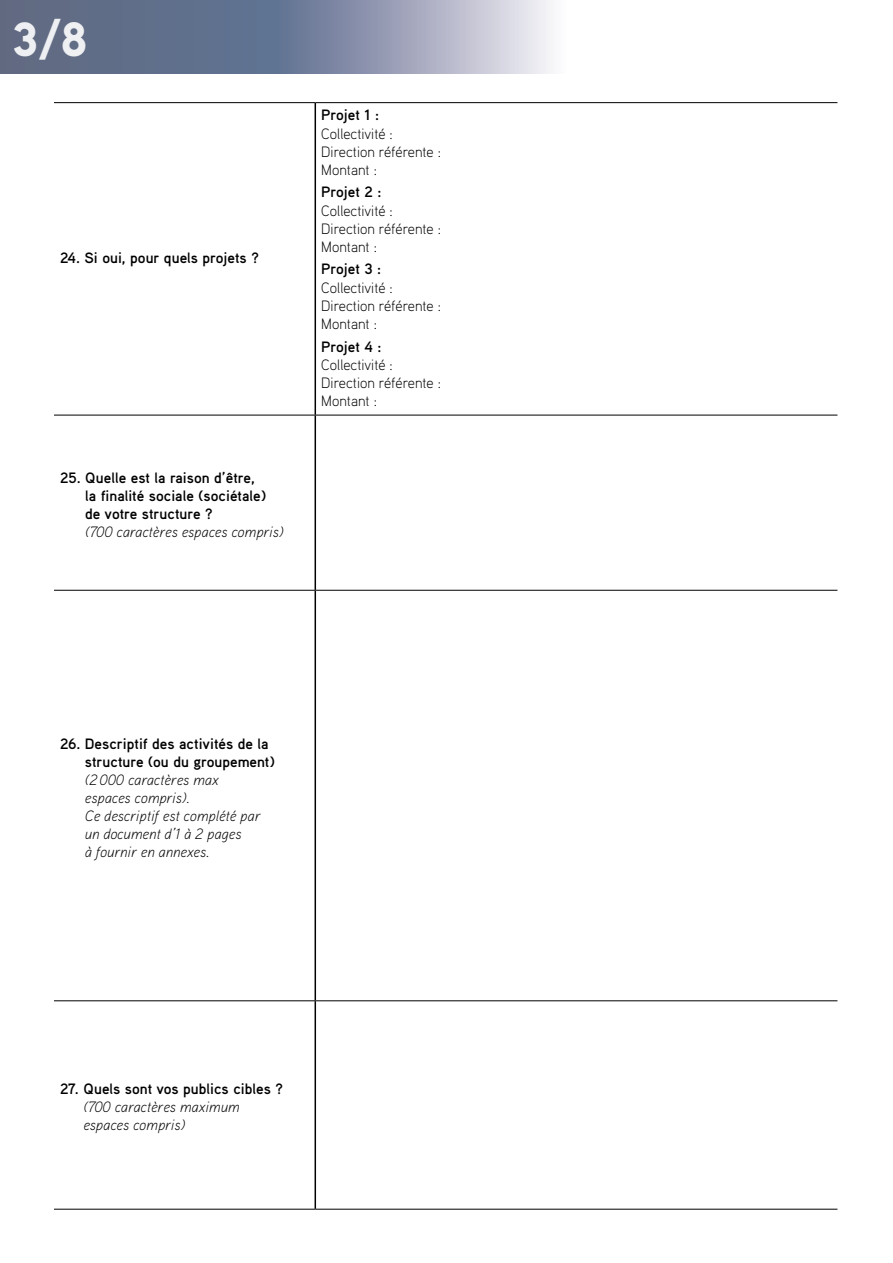
<style>
.page{position:relative;width:893px;height:1263px;background:#fff}
.page>*{position:absolute;margin:0;border:0;box-sizing:border-box;transform-origin:0 0}
.t1{font:900 48px "Aaux Pro";color:#fff}
.t2{font:italic 300 15px/18px "Aaux Pro";color:#000}
.t3{font:300 15px "Aaux Pro";color:#000}
.t4{font:700 15px/18px "Aaux Pro";color:#000}
.s1{font-weight:300;font-style:italic}
.s2{font-weight:700;font-style:normal}
</style>
<div class="page">
<svg style="left:0;top:0;width:550px;height:73px;background:#828ba3"></svg>
<hr style="left:315px;top:103px;width:1px;height:312px;background:#000">
<hr style="left:315px;top:415px;width:1px;height:175px;background:#000">
<hr style="left:315px;top:591px;width:1px;height:409px;background:#000">
<hr style="left:315px;top:1001px;width:1px;height:208px;background:#000">
<hr style="left:54px;top:590px;width:261px;height:1px;background:#000">
<hr style="left:315px;top:590px;width:522px;height:1px;background:#000">
<hr style="left:54px;top:1000px;width:261px;height:1px;background:#000">
<hr style="left:315px;top:1000px;width:522px;height:1px;background:#000">
<hr style="left:54px;top:1209px;width:261px;height:1px;background:#000">
<hr style="left:315px;top:1209px;width:522px;height:1px;background:#000">
<hr style="left:54px;top:102px;width:261px;height:1px;background:#000">
<hr style="left:315px;top:102px;width:522px;height:1px;background:#000">
<hr style="left:54px;top:415px;width:261px;height:1px;background:#000">
<hr style="left:315px;top:415px;width:522px;height:1px;background:#000">
<h1 class="t1" style="left:13px;top:8px;width:76px">3/8</h1>
<p class="t4" style="left:60px;top:249px;width:200px">24. Si oui, pour quels projets ?</p>
<p class="t4" style="left:85px;top:468px;width:200px;text-indent:-25px">25. Quelle est la raison d’être,<br>la finalité sociale (sociétale) de votre structure ?<br><span class="s1">(700 caractères espaces compris)</span></p>
<p class="t4" style="left:321px;top:106px;width:59px">Projet 1 :</p>
<p class="t3" style="left:321px;top:124px;width:73px">Collectivité :</p>
<p class="t3" style="left:321px;top:142px;width:121px">Direction référente :</p>
<p class="t3" style="left:321px;top:160px;width:57px">Montant :</p>
<p class="t4" style="left:321px;top:183px;width:62px">Projet 2 :</p>
<p class="t3" style="left:321px;top:201px;width:73px">Collectivité :</p>
<p class="t3" style="left:321px;top:219px;width:121px">Direction référente :</p>
<p class="t3" style="left:321px;top:237px;width:57px">Montant :</p>
<p class="t4" style="left:321px;top:260px;width:61px">Projet 3 :</p>
<p class="t3" style="left:321px;top:278px;width:73px">Collectivité :</p>
<p class="t3" style="left:321px;top:296px;width:121px">Direction référente :</p>
<p class="t3" style="left:321px;top:314px;width:57px">Montant :</p>
<p class="t4" style="left:321px;top:337px;width:62px">Projet 4 :</p>
<p class="t3" style="left:321px;top:355px;width:73px">Collectivité :</p>
<p class="t3" style="left:321px;top:373px;width:121px">Direction référente :</p>
<p class="t3" style="left:321px;top:391px;width:57px">Montant :</p>
<p class="t2" style="left:85px;top:734px;width:191px;text-indent:-25px"><span class="s2">26. Descriptif des activités de la structure (ou du groupement) </span>(2000 caractères max<br>espaces compris).<br>Ce descriptif est complété par un document d’1 à 2 pages<br>à fournir en annexes.</p>
<p class="t2" style="left:83px;top:1080px;width:201px;text-indent:-23px"><span class="s2">27. Quels sont vos publics cibles ? </span>(700 caractères maximum espaces compris)</p>
</div>
